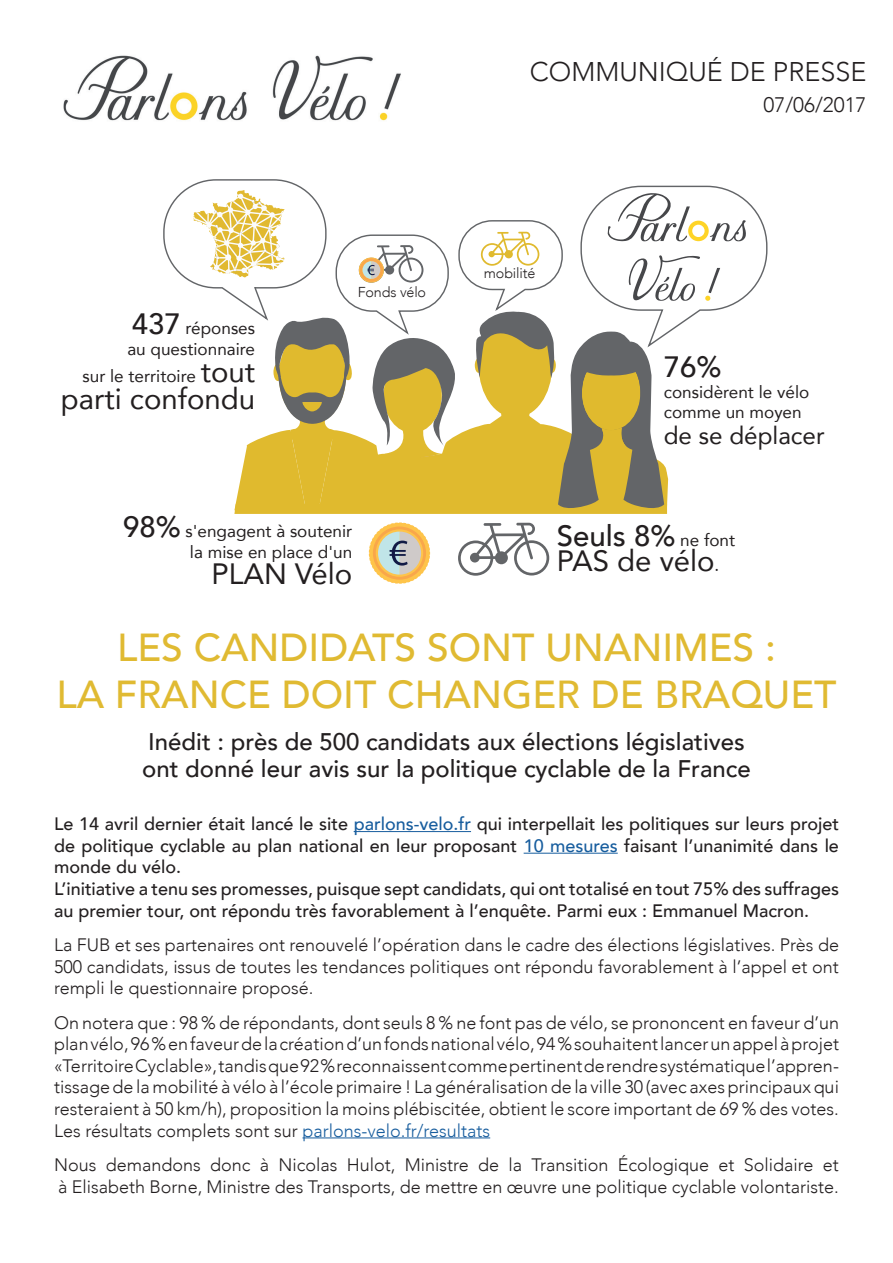
<style>
.page{position:relative;width:893px;height:1263px;background:#fff}
.page>*{position:absolute;margin:0;border:0;box-sizing:border-box;transform-origin:0 0}
.t1{font:500 39px/46.8px "Avenir";color:#e0ba32;text-align:center}
.t2{font:29.4px/25.5px "Avenir";color:#231f20}
.t3{font:500 29.4px "Avenir";color:#231f20}
.t4{font:300 27px "Avenir";color:#231f20}
.t5{font:24.3px "Avenir";color:#231f20}
.t6{font:500 24px/27px "Avenir";color:#231f20}
.t7{font:300 21px "Avenir";color:#231f20}
.t8{font:300 18px/21.6px "Avenir";color:#231f20;text-align:justify}
.t9{font:500 18px/21.6px "Avenir";color:#231f20}
.t10{font:17.1px/20.5px "Avenir";color:#231f20}
.t11{font:300 14.4px "Avenir";letter-spacing:-.01em;color:#231f20}
.s1{font-weight:500;font-size:29.4px}
.s2{font-size:29.4px}
.s3{font-weight:500}
.s4{font-size:17.1px}
.s5{color:#175d9e}
</style>
<div class="page">
<svg style="left:163px;top:179px;width:605px;height:335px"></svg>
<svg style="left:369px;top:522px;width:61px;height:62px"></svg>
<svg style="left:458px;top:523px;width:91px;height:53px"></svg>
<img style="left:63px;top:55px;width:338px;height:66px">
<hr style="left:354px;top:831px;width:117px;height:1px;background:#175d9e">
<hr style="left:524px;top:853px;width:94px;height:1px;background:#175d9e">
<hr style="left:302px;top:1137px;width:188px;height:1px;background:#175d9e">
<h3 class="t4" style="left:530px;top:56px;width:338px">COMMUNIQUÉ DE PRESSE</h3>
<p class="t7" style="left:764px;top:93px;width:104px">07/06/2017</p>
<p class="t10" style="left:127px;top:318px;width:129px"><span class="s1">437</span> réponses au questionnaire</p>
<p class="t10" style="left:83px;top:365px;width:174px">sur le territoire <span class="s2">tout</span></p>
<h2 class="t2" style="left:61px;top:385px;width:196px">parti confondu</h2>
<p class="t11" style="left:358px;top:283px;width:70px">Fonds vélo</p>
<p class="t10" style="left:123px;top:520px;width:231px;text-align:right"><span class="s1">98%</span> s'engagent à soutenir la mise en place d'un</p>
<h2 class="t2" style="left:211px;top:560px;width:142px">PLAN Vélo</h2>
<p class="t11" style="left:484px;top:264px;width:53px">mobilité</p>
<h2 class="t3" style="left:664px;top:342px;width:59px">76%</h2>
<p class="t10" style="left:664px;top:381px;width:147px">considèrent le vélo comme un moyen</p>
<h3 class="t5" style="left:664px;top:416px;width:162px">de se déplacer</h3>
<h2 class="t2" style="left:557px;top:522px;width:180px"><span class="s3">Seuls 8%</span> <span class="s4">ne font<br></span>PAS de vélo<span class="s4">.</span></h2>
<h1 class="t1" style="left:56px;top:622px;width:782px">LES CANDIDATS SONT UNANIMES :<br>LA FRANCE DOIT CHANGER DE BRAQUET</h1>
<h3 class="t6" style="left:142px;top:727px;width:610px">Inédit : près de 500 candidats aux élections législatives ont donné leur avis sur la politique cyclable de la France</h3>
<p class="t9" style="left:54px;top:812px;width:786px">Le 14 avril dernier était lancé le site <span class="s5">parlons-velo.fr</span> qui interpellait les politiques sur leurs projet de politique cyclable au plan national en leur proposant <span class="s5">10 mesures</span> faisant l’unanimité dans le monde du vélo.<br>L’initiative a tenu ses promesses, puisque sept candidats, qui ont totalisé en tout 75% des suffrages au premier tour, ont répondu très favorablement à l’enquête. Parmi eux : Emmanuel Macron.</p>
<p class="t8" style="left:54px;top:934px;width:786px">La FUB et ses partenaires ont renouvelé l’opération dans le cadre des élections législatives. Près de 500 candidats, issus de toutes les tendances politiques ont répondu favorablement à l’appel et ont rempli le questionnaire proposé.</p>
<p class="t8" style="left:54px;top:1011px;width:787px">On notera que : 98 % de répondants, dont seuls 8 % ne font pas de vélo, se prononcent en faveur d’un plan vélo, 96 % en faveur de la création d’un fonds national vélo, 94 % souhaitent lancer un appel à projet «Territoire Cyclable», tandis que 92 % reconnaissent comme pertinent de rendre systématique l’appren&shy;tissage de la mobilité à vélo à l’école primaire ! La généralisation de la ville 30 (avec axes principaux qui resteraient à 50 km/h), proposition la moins plébiscitée, obtient le score important de 69 % des votes.<br>Les résultats complets sont sur <span class="s5">parlons-velo.fr/resultats</span></p>
<p class="t8" style="left:54px;top:1154px;width:786px">Nous demandons donc à Nicolas Hulot, Ministre de la Transition Écologique et Solidaire et à Elisabeth Borne, Ministre des Transports, de mettre en œuvre une politique cyclable volontariste.</p>
</div>
